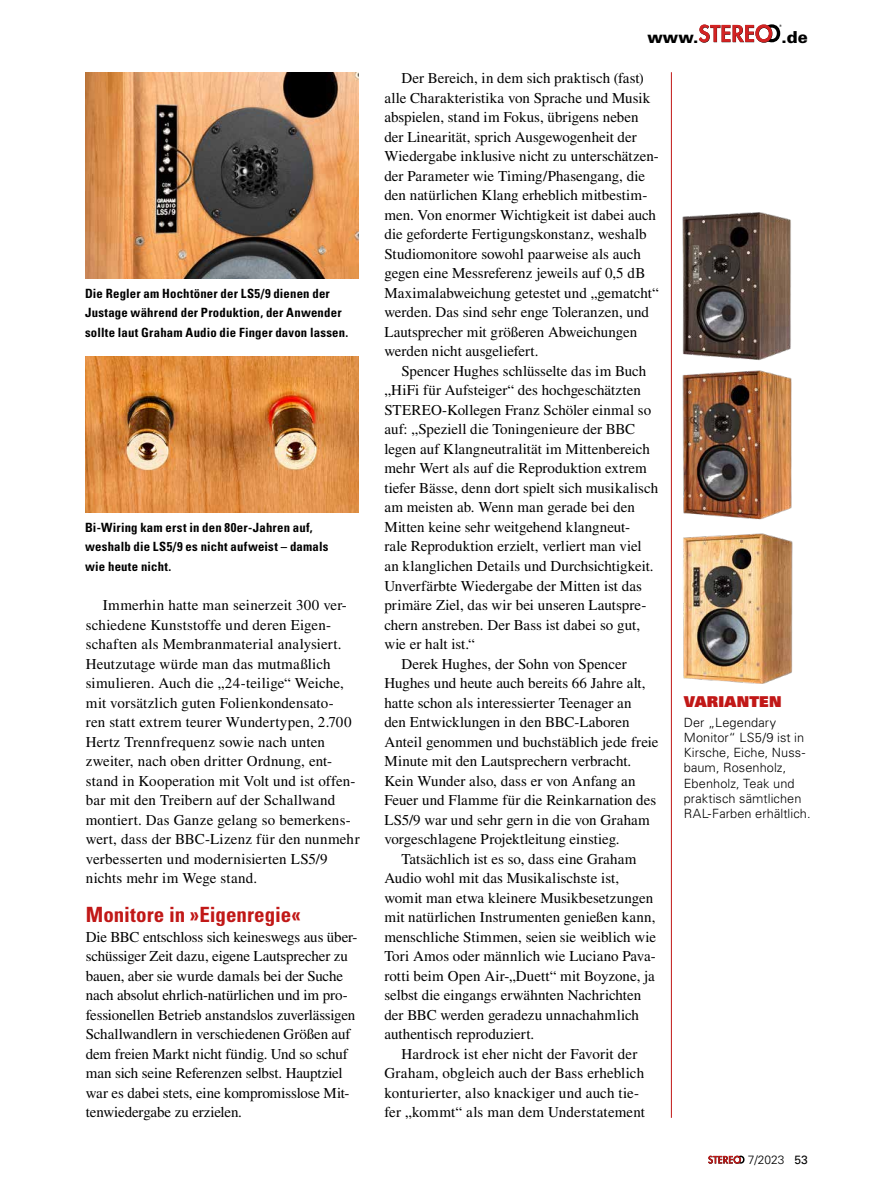
<style>
.page{position:relative;width:893px;height:1191px;background:#fff}
.page>*{position:absolute;margin:0;border:0;box-sizing:border-box;transform-origin:0 0}
.t1{font:700 condensed 21px "Univers LT Std";color:#c11817}
.t2{font:900 16.5px "Univers LT Std";color:#000}
.t3{font:15px/19.5px "Times LT Std";color:#000}
.t4{font:15px "Univers LT Std X Black";letter-spacing:.015em;color:#c11817}
.t5{font:700 condensed 12.75px/19.5px "Univers LT Std";letter-spacing:.015em;color:#000}
.t6{font:300 12.75px/15.3px "Univers LT Std";letter-spacing:.005em;color:#000}
.t7{font:300 12px "Univers LT Std";color:#000}
.s1{font-weight:400}
</style>
<div class="page">
<svg style="left:708px;top:1155px;width:36px;height:8px"></svg>
<hr style="left:671px;top:72px;width:1px;height:1045px;background:#c11817">
<img style="left:682px;top:212px;width:109px;height:148px">
<img style="left:682px;top:370px;width:110px;height:150px">
<img style="left:683px;top:533px;width:110px;height:151px">
<img style="left:85px;top:72px;width:274px;height:206px">
<img style="left:85px;top:356px;width:274px;height:156px">
<svg style="left:699px;top:24px;width:83px;height:19px"></svg>
<p class="t5" style="left:85px;top:283px;width:265px">Die Regler am Hochtöner der LS5/9 dienen der<br>Justage während der Produktion, der Anwender sollte laut Graham Audio die Finger davon lassen.</p>
<p class="t5" style="left:85px;top:517px;width:245px">Bi-Wiring kam erst in den 80er-Jahren auf, weshalb die LS5/9 es nicht aufweist – damals wie heute nicht.</p>
<p class="t3" style="left:86px;top:595px;width:275px;text-indent:17px">Immerhin hatte man seinerzeit 300 ver&shy;schiedene Kunststoffe und deren Eigen&shy;schaften als Membranmaterial analysiert.<br>Heutzutage würde man das mutmaßlich simulieren. Auch die „24-teilige“ Weiche, mit vorsätzlich guten Folienkondensato-<br>ren statt extrem teurer Wundertypen, 2.700<br>Hertz Trennfrequenz sowie nach unten zweiter, nach oben dritter Ordnung, ent&shy;stand in Kooperation mit Volt und ist offen&shy;bar mit den Treibern auf der Schallwand montiert. Das Ganze gelang so bemerkens&shy;wert, dass der BBC-Lizenz für den nunmehr verbesserten und modernisierten LS5/9 nichts mehr im Wege stand.</p>
<h1 class="t1" style="left:86px;top:901px;width:217px">Monitore in »Eigenregie«</h1>
<p class="t3" style="left:86px;top:926px;width:273px">Die BBC entschloss sich keineswegs aus über&shy;schüssiger Zeit dazu, eigene Lautsprecher zu bauen, aber sie wurde damals bei der Suche nach absolut ehrlich-natürlichen und im pro&shy;fessionellen Betrieb anstandslos zuverlässigen Schallwandlern in verschiedenen Größen auf dem freien Markt nicht fündig. Und so schuf man sich seine Referenzen selbst. Hauptziel war es dabei stets, eine kompromisslose Mit&shy;tenwiedergabe zu erzielen.</p>
<p class="t2" style="left:647px;top:26px;width:53px">www.</p>
<p class="t2" style="left:781px;top:26px;width:28px">.de</p>
<p class="t3" style="left:384px;top:68px;width:276px;text-indent:17px">Der Bereich, in dem sich praktisch (fast) alle Charakteristika von Sprache und Musik abspielen, stand im Fokus, übrigens neben der Linearität, sprich Ausgewogenheit der Wiedergabe inklusive nicht zu unterschätzen&shy;der Parameter wie Timing/Phasengang, die den natürlichen Klang erheblich mitbestim&shy;men. Von enormer Wichtigkeit ist dabei auch die geforderte Fertigungskonstanz, weshalb Studiomonitore sowohl paarweise als auch gegen eine Messreferenz jeweils auf 0,5 dB Maximalabweichung getestet und „gematcht“ werden. Das sind sehr enge Toleranzen, und Lautsprecher mit größeren Abweichungen werden nicht ausgeliefert.</p>
<p class="t3" style="left:401px;top:361px;width:246px">Spencer Hughes schlüsselte das im Buch</p>
<p class="t3" style="left:384px;top:380px;width:258px">„HiFi für Aufsteiger“ des hochgeschätzten</p>
<p class="t3" style="left:384px;top:400px;width:268px">STEREO-Kollegen Franz Schöler einmal so</p>
<p class="t3" style="left:384px;top:419px;width:252px">auf: „Speziell die Toningenieure der BBC</p>
<p class="t3" style="left:384px;top:439px;width:267px">legen auf Klangneutralität im Mittenbereich</p>
<p class="t3" style="left:384px;top:458px;width:264px">mehr Wert als auf die Reproduktion extrem</p>
<p class="t3" style="left:384px;top:478px;width:275px">tiefer Bässe, denn dort spielt sich musikalisch</p>
<p class="t3" style="left:384px;top:497px;width:252px">am meisten ab. Wenn man gerade bei den</p>
<p class="t3" style="left:384px;top:517px;width:247px">Mitten keine sehr weitgehend klangneut-</p>
<p class="t3" style="left:384px;top:536px;width:259px">rale Reproduktion erzielt, verliert man viel</p>
<p class="t3" style="left:384px;top:556px;width:271px">an klanglichen Details und Durchsichtigkeit.</p>
<p class="t3" style="left:384px;top:575px;width:259px">Unverfärbte Wiedergabe der Mitten ist das</p>
<p class="t3" style="left:384px;top:595px;width:263px">primäre Ziel, das wir bei unseren Lautspre-</p>
<p class="t3" style="left:384px;top:614px;width:257px">chern anstreben. Der Bass ist dabei so gut,</p>
<p class="t3" style="left:384px;top:634px;width:92px">wie er halt ist.“</p>
<p class="t3" style="left:401px;top:653px;width:227px">Derek Hughes, der Sohn von Spencer</p>
<p class="t3" style="left:384px;top:673px;width:263px">Hughes und heute auch bereits 66 Jahre alt,</p>
<p class="t3" style="left:384px;top:692px;width:249px">hatte schon als interessierter Teenager an</p>
<p class="t3" style="left:384px;top:712px;width:247px">den Entwicklungen in den BBC-Laboren</p>
<p class="t3" style="left:384px;top:731px;width:276px">Anteil genommen und buchstäblich jede freie</p>
<p class="t3" style="left:384px;top:751px;width:248px">Minute mit den Lautsprechern verbracht.</p>
<p class="t3" style="left:384px;top:770px;width:253px">Kein Wunder also, dass er von Anfang an</p>
<p class="t3" style="left:384px;top:790px;width:273px">Feuer und Flamme für die Reinkarnation des</p>
<p class="t3" style="left:384px;top:809px;width:267px">LS5/9 war und sehr gern in die von Graham</p>
<p class="t3" style="left:384px;top:829px;width:237px">vorgeschlagene Projektleitung einstieg.</p>
<p class="t3" style="left:401px;top:848px;width:236px">Tatsächlich ist es so, dass eine Graham</p>
<p class="t3" style="left:384px;top:868px;width:236px">Audio wohl mit das Musikalischste ist,</p>
<p class="t3" style="left:384px;top:887px;width:270px">womit man etwa kleinere Musikbesetzungen</p>
<p class="t3" style="left:384px;top:907px;width:273px">mit natürlichen Instrumenten genießen kann,</p>
<p class="t3" style="left:384px;top:926px;width:273px">menschliche Stimmen, seien sie weiblich wie</p>
<p class="t3" style="left:384px;top:946px;width:273px">Tori Amos oder männlich wie Luciano Pava-</p>
<p class="t3" style="left:384px;top:965px;width:272px">rotti beim Open Air-„Duett“ mit Boyzone, ja</p>
<p class="t3" style="left:384px;top:985px;width:258px">selbst die eingangs erwähnten Nachrichten</p>
<p class="t3" style="left:384px;top:1004px;width:256px">der BBC werden geradezu unnachahmlich</p>
<p class="t3" style="left:384px;top:1024px;width:151px">authentisch reproduziert.</p>
<p class="t3" style="left:401px;top:1043px;width:237px">Hardrock ist eher nicht der Favorit der</p>
<p class="t3" style="left:384px;top:1063px;width:261px">Graham, obgleich auch der Bass erheblich</p>
<p class="t3" style="left:384px;top:1082px;width:256px">konturierter, also knackiger und auch tie-</p>
<p class="t3" style="left:384px;top:1102px;width:262px">fer „kommt“ als man dem Understatement</p>
<p class="t4" style="left:684px;top:691px;width:99px">VARIANTEN</p>
<p class="t6" style="left:684px;top:714px;width:128px">Der „Legendary<br>Monitor“ LS5/9 ist in<br>Kirsche, Eiche, Nuss&shy;baum, Rosenholz,<br>Ebenholz, Teak und praktisch sämtlichen<br>RAL-Farben erhältlich.</p>
<p class="t7" style="left:748px;top:1152px;width:62px">7/2023 <span class="s1">53</span></p>
</div>
